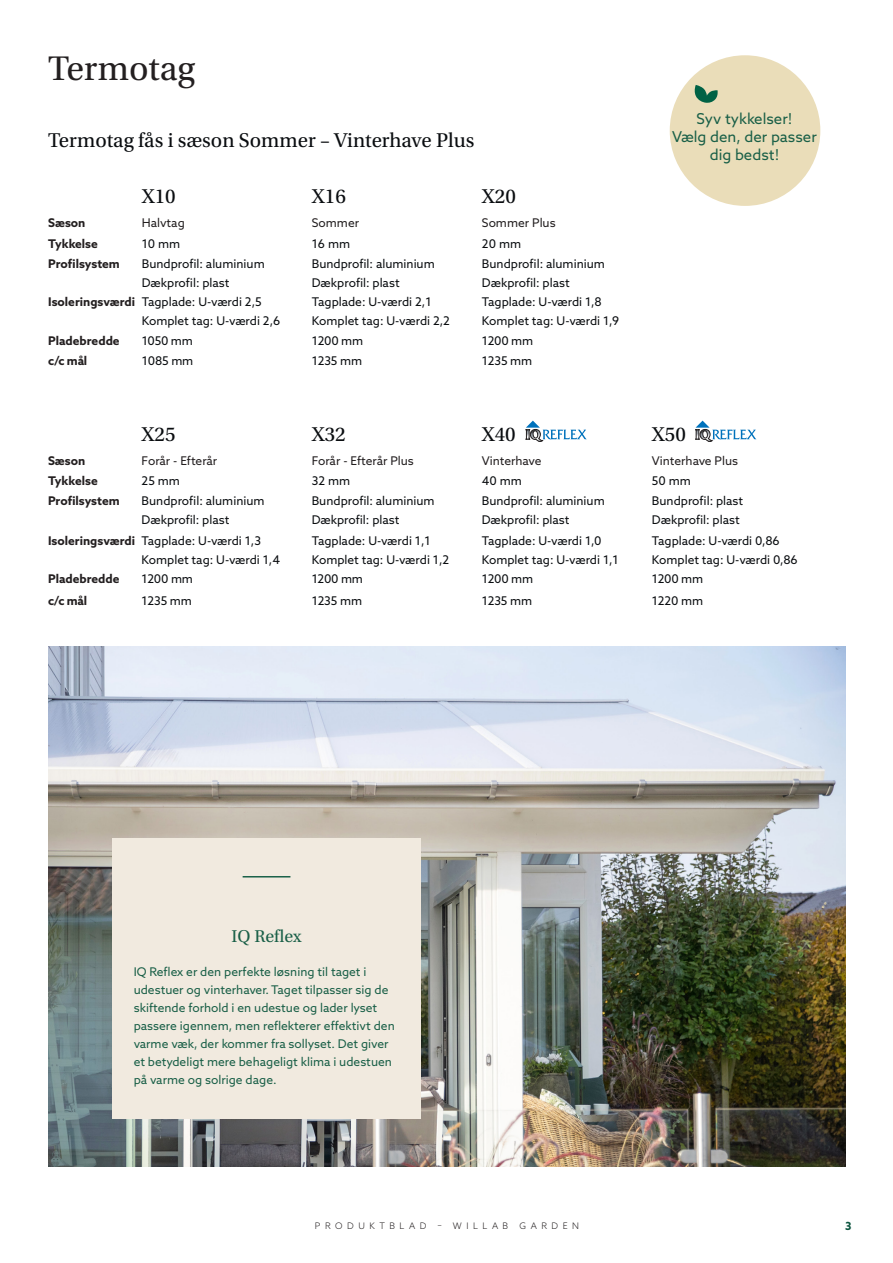
<style>
.page{position:relative;width:893px;height:1263px;background:#fff}
.page>*{position:absolute;margin:0;border:0;box-sizing:border-box;transform-origin:0 0}
.t1{font:36px "Utopia Std";color:#231f20}
.t2{font:21px "Utopia Std";color:#0a0d10}
.t3{font:18px "Utopia Std";color:#195f47}
.t4{font:15px/18px "Azo Sans";color:#195f47;text-align:center}
.t5{font:12px "Azo Sans";color:#0a0d10}
.t6{font:12px/18px "Azo Sans";color:#195f47}
.t7{font:700 12px "Azo Sans";color:#231f20}
.t8{font:12px "Azo Sans";color:#231f20}
.t9{font:700 11.25px "Azo Sans";color:#0d5540}
.Produktblad_mitten{font:300 9px "Azo Sans";letter-spacing:.5em;color:#231f20}
</style>
<div class="page">
<img style="left:48px;top:646px;width:797px;height:520px">
<svg style="left:695px;top:421px;width:62px;height:21px"></svg>
<svg style="left:526px;top:421px;width:61px;height:21px"></svg>
<div style="left:112px;top:838px;width:309px;height:280px;background:#f1eadf"></div>
<div style="left:670px;top:55px;width:150px;height:151px;background:#eaddb9;border-radius:50%"></div>
<svg style="left:695px;top:85px;width:23px;height:18px"></svg>
<hr style="left:243px;top:876px;width:47px;height:1px;background:#196048">
<p class="t1" style="left:48px;top:49px;width:149px">Termotag</p>
<p class="t2" style="left:48px;top:129px;width:428px">Termotag fås i sæson Sommer – Vinterhave Plus</p>
<p class="t2" style="left:142px;top:185px;width:36px">X10</p>
<p class="t2" style="left:312px;top:185px;width:36px">X16</p>
<p class="t2" style="left:482px;top:185px;width:36px">X20</p>
<p class="t7" style="left:48px;top:215px;width:39px">Sæson</p>
<p class="t8" style="left:142px;top:215px;width:45px">Halvtag</p>
<p class="t8" style="left:312px;top:215px;width:49px">Sommer</p>
<p class="t8" style="left:482px;top:215px;width:75px">Sommer Plus</p>
<p class="t7" style="left:48px;top:236px;width:51px">Tykkelse</p>
<p class="t5" style="left:142px;top:236px;width:40px">10 mm</p>
<p class="t5" style="left:312px;top:236px;width:40px">16 mm</p>
<p class="t5" style="left:482px;top:236px;width:41px">20 mm</p>
<p class="t7" style="left:48px;top:255px;width:73px">Profilsystem</p>
<p class="t5" style="left:142px;top:255px;width:124px">Bundprofil: aluminium</p>
<p class="t5" style="left:142px;top:275px;width:89px">Dækprofil: plast</p>
<p class="t5" style="left:312px;top:255px;width:124px">Bundprofil: aluminium</p>
<p class="t5" style="left:312px;top:275px;width:89px">Dækprofil: plast</p>
<p class="t5" style="left:482px;top:255px;width:124px">Bundprofil: aluminium</p>
<p class="t5" style="left:482px;top:275px;width:89px">Dækprofil: plast</p>
<p class="t7" style="left:48px;top:294px;width:88px">Isoleringsværdi</p>
<p class="t5" style="left:142px;top:294px;width:122px">Tagplade: U-værdi 2,5</p>
<p class="t5" style="left:142px;top:313px;width:140px">Komplet tag: U-værdi 2,6</p>
<p class="t5" style="left:312px;top:294px;width:121px">Tagplade: U-værdi 2,1</p>
<p class="t5" style="left:312px;top:313px;width:140px">Komplet tag: U-værdi 2,2</p>
<p class="t5" style="left:482px;top:294px;width:121px">Tagplade: U-værdi 1,8</p>
<p class="t5" style="left:482px;top:313px;width:139px">Komplet tag: U-værdi 1,9</p>
<p class="t7" style="left:48px;top:333px;width:73px">Pladebredde</p>
<p class="t5" style="left:142px;top:333px;width:53px">1050 mm</p>
<p class="t5" style="left:312px;top:333px;width:53px">1200 mm</p>
<p class="t5" style="left:482px;top:333px;width:53px">1200 mm</p>
<p class="t7" style="left:48px;top:353px;width:41px">c/c mål</p>
<p class="t5" style="left:142px;top:353px;width:53px">1085 mm</p>
<p class="t5" style="left:312px;top:353px;width:52px">1235 mm</p>
<p class="t5" style="left:482px;top:353px;width:52px">1235 mm</p>
<p class="t4" style="left:696px;top:109px;width:97px">Syv tykkelser!</p>
<p class="t4" style="left:672px;top:127px;width:146px">Vælg den, der passer dig bedst!</p>
<p class="t2" style="left:142px;top:423px;width:36px">X25</p>
<p class="t2" style="left:312px;top:423px;width:36px">X32</p>
<p class="t2" style="left:482px;top:423px;width:36px">X40</p>
<p class="t2" style="left:652px;top:423px;width:36px">X50</p>
<p class="t7" style="left:48px;top:453px;width:39px">Sæson</p>
<p class="t8" style="left:142px;top:453px;width:77px">Forår - Efterår</p>
<p class="t8" style="left:312px;top:453px;width:104px">Forår - Efterår Plus</p>
<p class="t8" style="left:482px;top:453px;width:61px">Vinterhave</p>
<p class="t8" style="left:652px;top:453px;width:88px">Vinterhave Plus</p>
<p class="t7" style="left:48px;top:473px;width:51px">Tykkelse</p>
<p class="t5" style="left:142px;top:473px;width:40px">25 mm</p>
<p class="t5" style="left:312px;top:473px;width:40px">32 mm</p>
<p class="t5" style="left:482px;top:473px;width:42px">40 mm</p>
<p class="t5" style="left:652px;top:473px;width:40px">50 mm</p>
<p class="t7" style="left:48px;top:492px;width:73px">Profilsystem</p>
<p class="t5" style="left:142px;top:493px;width:124px">Bundprofil: aluminium</p>
<p class="t5" style="left:142px;top:512px;width:89px">Dækprofil: plast</p>
<p class="t5" style="left:312px;top:493px;width:124px">Bundprofil: aluminium</p>
<p class="t5" style="left:312px;top:512px;width:89px">Dækprofil: plast</p>
<p class="t5" style="left:482px;top:493px;width:124px">Bundprofil: aluminium</p>
<p class="t5" style="left:482px;top:512px;width:89px">Dækprofil: plast</p>
<p class="t5" style="left:652px;top:493px;width:93px">Bundprofil: plast</p>
<p class="t5" style="left:652px;top:512px;width:89px">Dækprofil: plast</p>
<p class="t7" style="left:48px;top:532px;width:88px">Isoleringsværdi</p>
<p class="t5" style="left:142px;top:532px;width:121px">Tagplade: U-værdi 1,3</p>
<p class="t5" style="left:142px;top:552px;width:140px">Komplet tag: U-værdi 1,4</p>
<p class="t5" style="left:312px;top:532px;width:120px">Tagplade: U-værdi 1,1</p>
<p class="t5" style="left:312px;top:552px;width:139px">Komplet tag: U-værdi 1,2</p>
<p class="t5" style="left:482px;top:532px;width:121px">Tagplade: U-værdi 1,0</p>
<p class="t5" style="left:482px;top:552px;width:138px">Komplet tag: U-værdi 1,1</p>
<p class="t5" style="left:652px;top:532px;width:129px">Tagplade: U-værdi 0,86</p>
<p class="t5" style="left:652px;top:552px;width:147px">Komplet tag: U-værdi 0,86</p>
<p class="t7" style="left:48px;top:571px;width:73px">Pladebredde</p>
<p class="t5" style="left:142px;top:571px;width:53px">1200 mm</p>
<p class="t5" style="left:312px;top:571px;width:53px">1200 mm</p>
<p class="t5" style="left:482px;top:571px;width:53px">1200 mm</p>
<p class="t5" style="left:652px;top:571px;width:53px">1200 mm</p>
<p class="t7" style="left:48px;top:592px;width:41px">c/c mål</p>
<p class="t5" style="left:142px;top:592px;width:52px">1235 mm</p>
<p class="t5" style="left:312px;top:592px;width:52px">1235 mm</p>
<p class="t5" style="left:482px;top:592px;width:52px">1235 mm</p>
<p class="t5" style="left:652px;top:592px;width:53px">1220 mm</p>
<p class="t3" style="left:232px;top:926px;width:71px">IQ Reflex</p>
<p class="t6" style="left:134px;top:963px;width:263px">IQ Reflex er den perfekte løsning til taget i udestuer og vinterhaver. Taget tilpasser sig de skiftende forhold i en udestue og lader lyset passere igennem, men reflekterer effektivt den varme væk, der kommer fra sollyset. Det giver et betydeligt mere behageligt klima i udestuen på varme og solrige dage.</p>
<p class="Produktblad_mitten" style="left:315px;top:1219px;width:266px">PRODUKTBLAD – WILLAB GARDEN</p>
<p class="t9" style="left:845px;top:1219px;width:8px">3</p>
</div>
